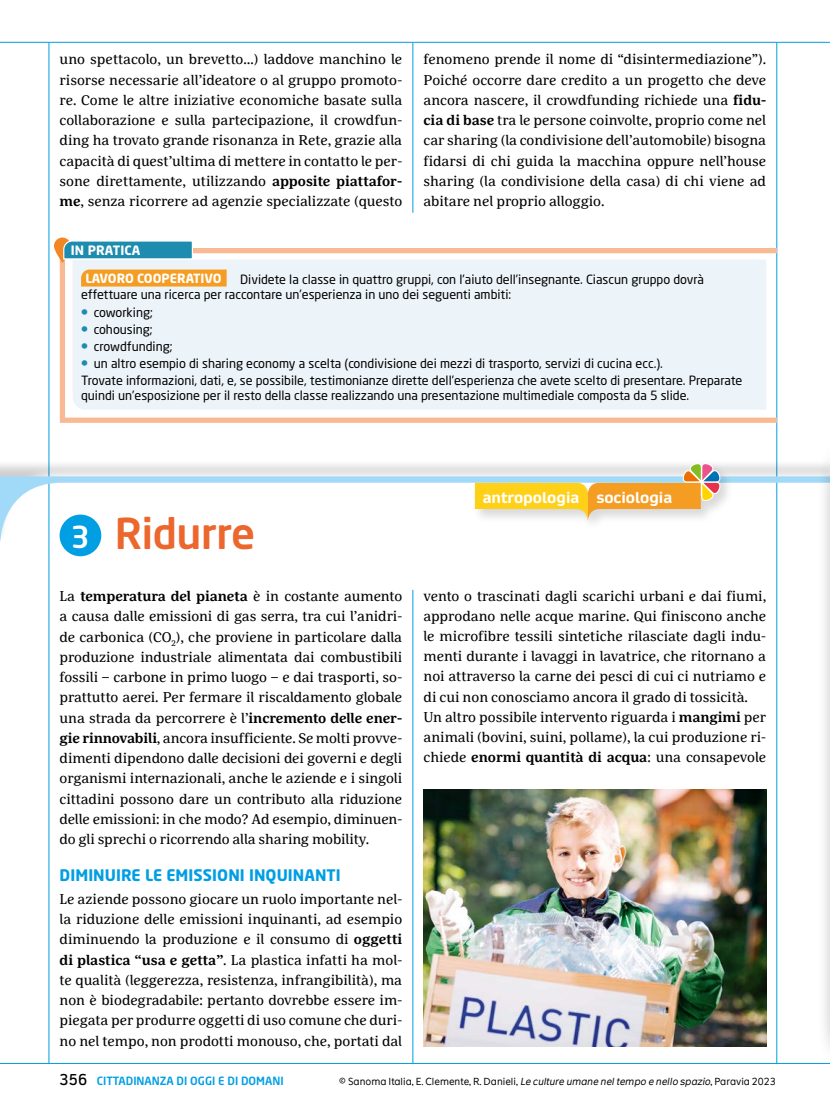
<style>
.page{position:relative;width:830px;height:1106px;background:#fff}
.page>*{position:absolute;margin:0;border:0;box-sizing:border-box;transform-origin:0 0}
.t1{font:500 42px "Neo Sans Pro";letter-spacing:-.01em;color:#ec672e}
.t2{font:700 15.75px "Neo Sans Pro";letter-spacing:.005em;color:#009ee3}
.t3{font:700 15px "Daytona Pro";color:#fff}
.t4{font:14.1px/20.2px "Marselis Serif OT";color:#000;text-align:justify}
.t5{font:700 12.75px "Neo Sans Pro";letter-spacing:.01em;color:#fff}
.t6{font:12.6px/15px "Neo Sans Pro";color:#000}
.t7{font:700 12.6px "Neo Sans Pro";color:#fff}
.t8{font:500 11.25px "Neo Sans Pro";color:#009ee3}
.t9{font:9.75px "The Message";color:#000}
.s1{font-weight:700}
.s2{font-weight:700;font-size:16.5px;color:#1d8caf}
.s3{font-size:30px;color:#fff}
.s4{font-family:"Daytona Pro";font-weight:400;font-size:15px;color:#000}
.s5{font-style:italic}
</style>
<div class="page">
<hr style="left:0;top:42px;width:829px;height:1px;background:#009ee3">
<hr style="left:49px;top:43px;width:1px;height:1020px;background:#009ee3">
<hr style="left:0;top:1063px;width:829px;height:1px;background:#009ee3">
<hr style="left:776px;top:43px;width:1px;height:1020px;background:#009ee3">
<hr style="left:412px;top:43px;width:1px;height:170px;background:#009ee3">
<div style="left:60px;top:248px;width:719px;height:175px;border:5px solid #f8b994"></div>
<div style="left:73px;top:260px;width:693px;height:150px;background:#edf4f9"></div>
<div style="left:81px;top:269px;width:145px;height:17px;background:#f59d22"></div>
<svg style="left:54px;top:237px;width:17px;height:26px"></svg>
<svg style="left:63px;top:240px;width:130px;height:20px;background:#46a0bb"></svg>
<div style="left:60px;top:514px;width:41px;height:42px;background:#009ee3;border-radius:50%"></div>
<div style="left:0;top:459px;width:829px;height:85px;background:#000;opacity:.2"></div>
<svg style="left:0;top:476px;width:815px;height:68px"></svg>
<div style="left:472px;top:461px;width:262px;height:72px;background:#000;opacity:.15"></div>
<svg style="left:474px;top:463px;width:246px;height:58px"></svg>
<hr style="left:412px;top:590px;width:1px;height:473px;background:#009ee3">
<hr style="left:829px;top:463px;width:1px;height:583px;background:#d4edfc">
<hr style="left:829px;top:474px;width:1px;height:562px;background:#fbfcfe">
<div style="left:815px;top:435px;width:14px;height:639px;background:#000;opacity:.3"></div>
<img style="left:423px;top:789px;width:342px;height:257px">
<p class="t4" style="left:60px;top:49px;width:344px">uno spettacolo, un brevetto…) laddove manchino le risorse necessarie all’ideatore o al gruppo promoto&shy;re. Come le altre iniziative economiche basate sulla collaborazione e sulla partecipazione, il crowdfun&shy;ding ha trovato grande risonanza in Rete, grazie alla capacità di quest’ultima di mettere in contatto le per&shy;sone direttamente, utilizzando <span class="s1">apposite piattafor&shy;me</span>, senza ricorrere ad agenzie specializzate (questo</p>
<p class="t4" style="left:423px;top:49px;width:344px">fenomeno prende il nome di “disintermediazione”).<br>Poiché occorre dare credito a un progetto che deve ancora nascere, il crowdfunding richiede una <span class="s1">fidu&shy;cia di base</span> tra le persone coinvolte, proprio come nel car sharing (la condivisione dell’automobile) bisogna fidarsi di chi guida la macchina oppure nell’house sharing (la condivisione della casa) di chi viene ad abitare nel proprio alloggio.</p>
<p class="t5" style="left:71px;top:242px;width:71px">IN PRATICA</p>
<p class="t6" style="left:81px;top:272px;width:624px;text-indent:159px">Dividete la classe in quattro gruppi, con l’aiuto dell’insegnante. Ciascun gruppo dovrà effettuare una ricerca per raccontare un’esperienza in uno dei seguenti ambiti:</p>
<p class="t6" style="left:81px;top:304px;width:73px"><span class="s2">•</span> coworking;</p>
<p class="t6" style="left:81px;top:321px;width:73px"><span class="s2">•</span> cohousing;</p>
<p class="t6" style="left:81px;top:338px;width:93px"><span class="s2">•</span> crowdfunding;</p>
<p class="t6" style="left:81px;top:354px;width:662px;line-height:17.1px"><span class="s2">•</span> un altro esempio di sharing economy a scelta (condivisione dei mezzi di trasporto, servizi di cucina ecc.).<br>Trovate informazioni, dati, e, se possibile, testimonianze dirette dell’esperienza che avete scelto di presentare. Preparate</p>
<p class="t6" style="left:81px;top:388px;width:609px">quindi un’esposizione per il resto della classe realizzando una presentazione multimediale composta da 5 slide.</p>
<p class="t7" style="left:85px;top:270px;width:138px">LAVORO COOPERATIVO</p>
<h1 class="t1" style="left:71px;top:507px;width:185px"><span class="s3">3</span> Ridurre</h1>
<p class="t3" style="left:482px;top:487px;width:191px">antropologia sociologia</p>
<p class="t4" style="left:60px;top:586px;width:344px">La <span class="s1">temperatura del pianeta</span> è in costante aumento a causa dalle emissioni di gas serra, tra cui l’anidri&shy;de carbonica (CO<sub>2</sub>), che proviene in particolare dalla produzione industriale alimentata dai combustibili fossili – carbone in primo luogo – e dai trasporti, so&shy;prattutto aerei. Per fermare il riscaldamento globale una strada da percorrere è l’<span class="s1">incremento delle ener&shy;gie rinnovabili</span>, ancora insufficiente. Se molti provve&shy;dimenti dipendono dalle decisioni dei governi e degli organismi internazionali, anche le aziende e i singoli cittadini possono dare un contributo alla riduzione delle emissioni: in che modo? Ad esempio, diminuen&shy;do gli sprechi o ricorrendo alla sharing mobility.</p>
<p class="t2" style="left:60px;top:865px;width:282px">DIMINUIRE LE EMISSIONI INQUINANTI</p>
<p class="t4" style="left:60px;top:888px;width:344px">Le aziende possono giocare un ruolo importante nel&shy;la riduzione delle emissioni inquinanti, ad esempio diminuendo la produzione e il consumo di <span class="s1">oggetti di plastica “usa e getta”</span>. La plastica infatti ha mol&shy;te qualità (leggerezza, resistenza, infrangibilità), ma non è biodegradabile: pertanto dovrebbe essere im&shy;piegata per produrre oggetti di uso comune che duri&shy;no nel tempo, non prodotti monouso, che, portati dal</p>
<p class="t8" style="left:60px;top:1073px;width:225px"><span class="s4">356</span> CITTADINANZA DI OGGI E DI DOMANI</p>
<p class="t4" style="left:423px;top:586px;width:344px;text-align:left">vento o trascinati dagli scarichi urbani e dai fiumi, approdano nelle acque marine. Qui finiscono anche le microfibre tessili sintetiche rilasciate dagli indu&shy;menti durante i lavaggi in lavatrice, che ritornano a noi attraverso la carne dei pesci di cui ci nutriamo e di cui non conosciamo ancora il grado di tossicità.<br>Un altro possibile intervento riguarda i <span class="s1">mangimi</span> per animali (bovini, suini, pollame), la cui produzione ri&shy;chiede <span class="s1">enormi quantità di acqua</span>: una consapevole</p>
<p class="t9" style="left:339px;top:1075px;width:438px">© Sanoma Italia, E. Clemente, R. Danieli, <span class="s5">Le culture umane neltempo e nello spazio</span>, Paravia 2023</p>
</div>
